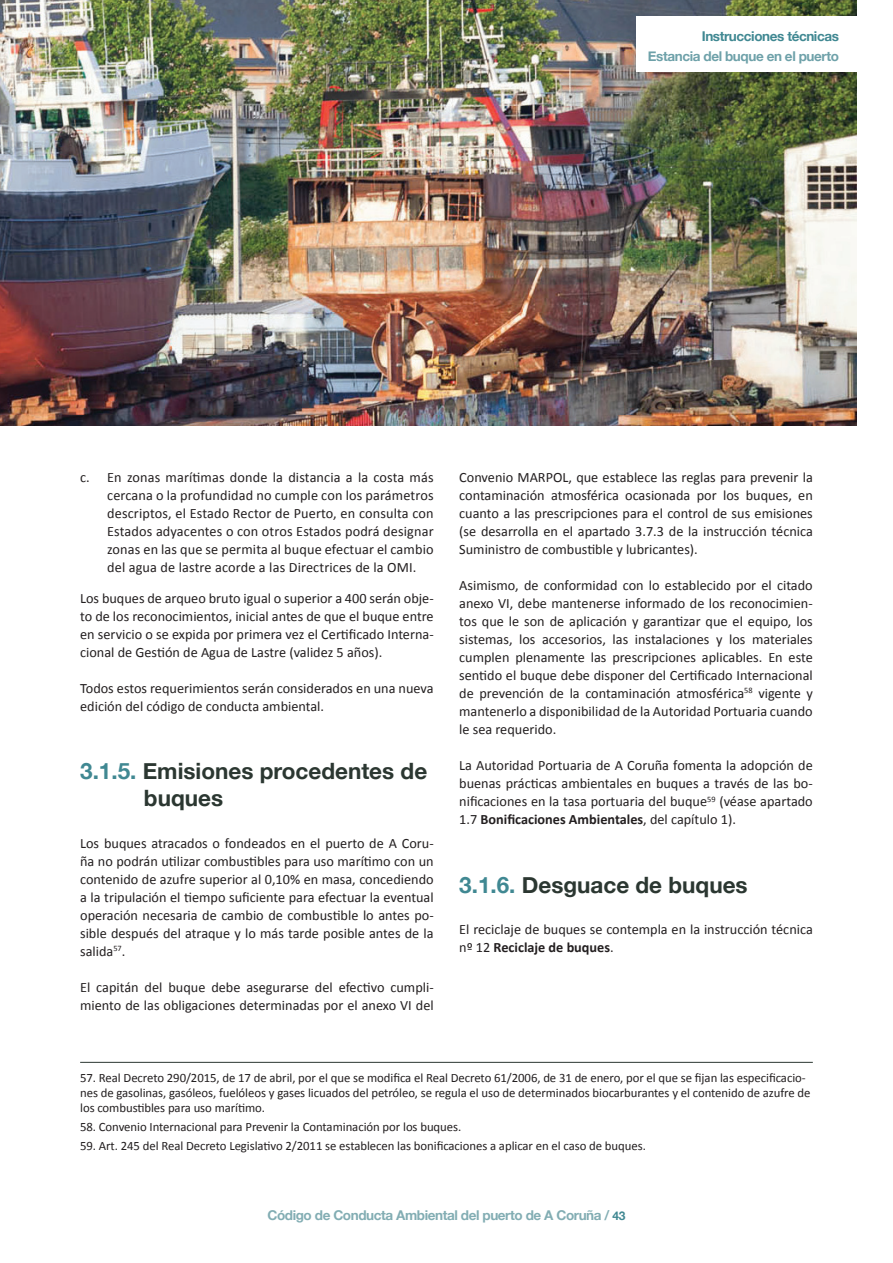
<style>
.page{position:relative;width:893px;height:1263px;background:#fff}
.page>*{position:absolute;margin:0;border:0;box-sizing:border-box;transform-origin:0 0}
.t1{font:700 22.5px/27px "Helvetica Neue";color:#2b3731}
.t2{font:14.25px/18px "Calibri";color:#231f20;text-align:justify}
.t3{font:700 13.5px "Helvetica Neue";letter-spacing:-.03em;color:#82adb3}
.t4{font:700 13.5px "Helvetica Neue";letter-spacing:-.03em;color:#6ea1a9}
.t5{font:700 13.5px "Helvetica Neue";letter-spacing:-.03em;color:#408892}
.t6{font:12.75px/15px "Calibri";letter-spacing:-.005em;color:#231f20}
.s1{color:#408892}
.s2{font-weight:700}
.s3{font-size:12px;color:#408892}
</style>
<div class="page">
<img style="left:0;top:0;width:856px;height:425px">
<hr style="left:80px;top:1062px;width:733px;height:1px;background:#2b3731">
<div style="left:636px;top:17px;width:220px;height:55px;background:#fff"></div>
<p class="t5" style="left:702px;top:26px;width:139px">Instrucciones técnicas</p>
<p class="t4" style="left:648px;top:45px;width:193px">Estancia del buque en el puerto</p>
<p class="t2" style="left:107px;top:468px;width:328px;text-indent:-27px">c. En zonas marítimas donde la distancia a la costa más cercana o la profundidad no cumple con los parámetros descriptos, el Estado Rector de Puerto, en consulta con Estados adyacentes o con otros Estados podrá designar zonas en las que se permita al buque efectuar el cambio del agua de lastre acorde a las Directrices de la OMI.</p>
<p class="t2" style="left:80px;top:589px;width:355px">Los buques de arqueo bruto igual o superior a 400 serán obje&shy;to de los reconocimientos, inicial antes de que el buque entre en servicio o se expida por primera vez el Certificado Interna&shy;cional de Gestión de Agua de Lastre (validez 5 años).</p>
<p class="t2" style="left:80px;top:679px;width:355px">Todos estos requerimientos serán considerados en una nueva edición del código de conducta ambiental.</p>
<h1 class="t1" style="left:144px;top:758px;width:285px;text-indent:-64px"><span class="s1">3.1.5.</span> Emisiones procedentes de buques</h1>
<p class="t2" style="left:80px;top:834px;width:355px">Los buques atracados o fondeados en el puerto de A Coru&shy;ña no podrán utilizar combustibles para uso marítimo con un contenido de azufre superior al 0,10% en masa, concediendo a la tripulación el tiempo suficiente para efectuar la eventual operación necesaria de cambio de combustible lo antes po&shy;sible después del atraque y lo más tarde posible antes de la salida<sup>57</sup>.</p>
<p class="t2" style="left:80px;top:978px;width:355px">El capitán del buque debe asegurarse del efectivo cumpli&shy;miento de las obligaciones determinadas por el anexo VI del</p>
<p class="t2" style="left:459px;top:468px;width:355px">Convenio MARPOL, que establece las reglas para prevenir la contaminación atmosférica ocasionada por los buques, en cuanto a las prescripciones para el control de sus emisiones (se desarrolla en el apartado 3.7.3 de la instrucción técnica Suministro de combustible y lubricantes).</p>
<p class="t2" style="left:459px;top:576px;width:355px">Asimismo, de conformidad con lo establecido por el citado anexo VI, debe mantenerse informado de los reconocimien&shy;tos que le son de aplicación y garantizar que el equipo, los sistemas, los accesorios, las instalaciones y los materiales cumplen plenamente las prescripciones aplicables. En este sentido el buque debe disponer del Certificado Internacional de prevención de la contaminación atmosférica<sup>58</sup> vigente y mantenerlo a disponibilidad de la Autoridad Portuaria cuando le sea requerido.</p>
<p class="t2" style="left:459px;top:756px;width:355px">La Autoridad Portuaria de A Coruña fomenta la adopción de buenas prácticas ambientales en buques a través de las bo&shy;nificaciones en la tasa portuaria del buque<sup>59</sup> (véase apartado 1.7 <span class="s2">Bonificaciones Ambientales</span>, del capítulo 1).</p>
<h1 class="t1" style="left:459px;top:872px;width:290px"><span class="s1">3.1.6.</span> Desguace de buques</h1>
<p class="t2" style="left:459px;top:920px;width:355px">El reciclaje de buques se contempla en la instrucción técnica nº 12 <span class="s2">Reciclaje de buques</span>.</p>
<p class="t6" style="left:80px;top:1070px;width:732px">57. Real Decreto 290/2015, de 17 de abril, por el que se modifica el Real Decreto 61/2006, de 31 de enero, por el que se fijan las especificacio&shy;nes de gasolinas, gasóleos, fuelóleos y gases licuados del petróleo, se regula el uso de determinados biocarburantes y el contenido de azufre de los combustibles para uso marítimo.</p>
<p class="t6" style="left:80px;top:1119px;width:383px">58. Convenio Internacional para Prevenir la Contaminación por los buques.</p>
<p class="t6" style="left:80px;top:1139px;width:567px">59. Art. 245 del Real Decreto Legislativo 2/2011 se establecen las bonificaciones a aplicar en el caso de buques.</p>
<p class="t3" style="left:267px;top:1205px;width:360px">Código de Conducta Ambiental del puerto de A Coruña / <span class="s3">43</span></p>
</div>
